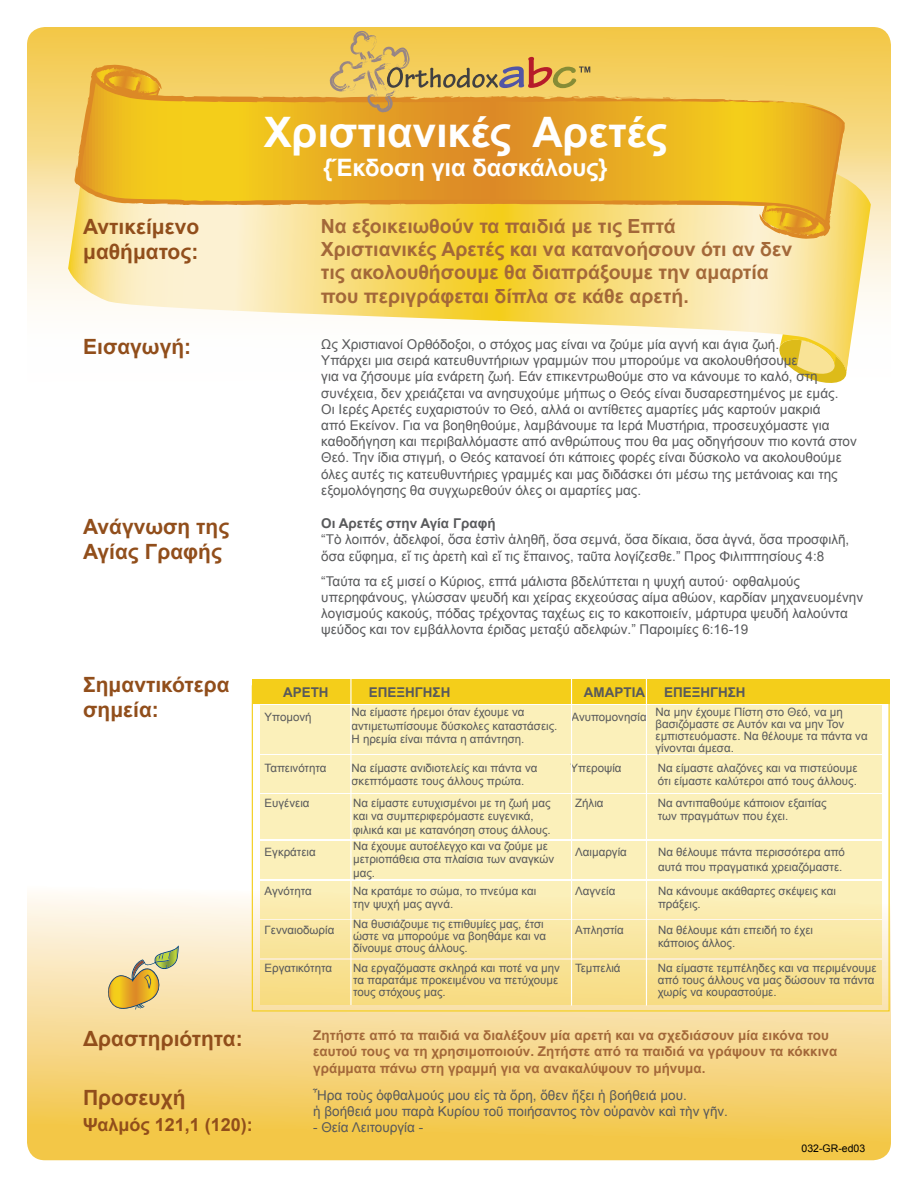
<style>
.page{position:relative;width:918px;height:1188px;background:#fff}
.page>*{position:absolute;margin:0;border:0;box-sizing:border-box;transform-origin:0 0}
.t1{font:700 42px "Arial";letter-spacing:-.005em;color:#fff}
.t2{font:700 24px "Arial";letter-spacing:-.005em;color:#fff}
.t3{font:700 21px/25.2px "Arial";color:#914e1b}
.t4{font:700 19.5px/23.4px "Arial";color:#a36839}
.t5{font:700 18px "Arial";color:#914e1b}
.t6{font:13.5px/16.2px "Arial";color:#58595b}
.t7{font:700 13.5px/16.2px "Arial";color:#a36839}
.t8{font:700 13.5px "Arial";color:#58595b}
.t9{font:11.55px/13.5px "Arial";color:#58595b}
.t10{font:10.5px "Arial";color:#000}
</style>
<div class="page">
<svg style="left:27px;top:27px;width:864px;height:372px"></svg>
<div style="left:27px;top:847px;width:864px;height:313px;background:linear-gradient(to bottom,#fff,#f2c241);border-radius:18px"></div>
<svg style="left:778px;top:372px;width:77px;height:14px"></svg>
<svg style="left:68px;top:101px;width:803px;height:271px"></svg>
<svg style="left:760px;top:229px;width:75px;height:10px"></svg>
<svg style="left:74px;top:75px;width:776px;height:154px;background:#ecba3c"></svg>
<svg style="left:789px;top:102px;width:19px;height:3px"></svg>
<svg style="left:610px;top:96px;width:8px;height:2px"></svg>
<svg style="left:78px;top:47px;width:84px;height:154px;background:#ecb82e"></svg>
<svg style="left:107px;top:946px;width:72px;height:64px;background:#e0c884"></svg>
<svg style="left:330px;top:31px;width:260px;height:82px;background:#e1b450"></svg>
<div style="left:260px;top:960px;width:621px;height:44px;background:#f8df8d"></div>
<div style="left:252px;top:679px;width:638px;height:25px;background:#f4ce1a"></div>
<div style="left:260px;top:755px;width:621px;height:38px;background:#fbf0ba"></div>
<div style="left:260px;top:794px;width:621px;height:45px;background:#fbf0ba"></div>
<div style="left:260px;top:841px;width:621px;height:38px;background:#fbf0ba"></div>
<div style="left:260px;top:881px;width:621px;height:37px;background:#fbeeb7"></div>
<div style="left:260px;top:705px;width:621px;height:48px;background:#fbf0ba"></div>
<div style="left:260px;top:920px;width:621px;height:37px;background:#f9e7a2"></div>
<hr style="left:350px;top:677px;width:2px;height:328px;background:#fff">
<hr style="left:571px;top:671px;width:1px;height:335px;background:#fff">
<hr style="left:646px;top:671px;width:1px;height:335px;background:#fff">
<h1 class="t1" style="left:264px;top:105px;width:405px">Χριστιανικές Αρετές</h1>
<h2 class="t2" style="left:323px;top:152px;width:286px">{Έκδοση για δασκάλους}</h2>
<h3 class="t3" style="left:83px;top:214px;width:118px">Αντικείμενο μαθήματος:</h3>
<h3 class="t4" style="left:321px;top:215px;width:473px">Να εξοικειωθούν τα παιδιά με τις Επτά Χριστιανικές Αρετές και να κατανοήσουν ότι αν δεν τις ακολουθήσουμε θα διαπράξουμε την αμαρτία που περιγράφεται δίπλα σε κάθε αρετή.</h3>
<p class="t6" style="left:321px;top:336px;width:537px">Ως Χριστιανοί Ορθόδοξοι, ο στόχος μας είναι να ζούμε μία αγνή και άγια ζωή.<br>Υπάρχει μια σειρά κατευθυντήριων γραμμών που μπορούμε να ακολουθήσουμε<br>για να ζήσουμε μία ενάρετη ζωή. Εάν επικεντρωθούμε στο να κάνουμε το καλό, στη συνέχεια, δεν χρειάζεται να ανησυχούμε μήπως ο Θεός είναι δυσαρεστημένος με εμάς.<br>Οι Ιερές Αρετές ευχαριστούν το Θεό, αλλά οι αντίθετες αμαρτίες μάς καρτούν μακριά<br>από Εκείνον. Για να βοηθηθούμε, λαμβάνουμε τα Ιερά Μυστήρια, προσευχόμαστε για καθοδήγηση και περιβαλλόμαστε από ανθρώπους που θα μας οδηγήσουν πιο κοντά στον Θεό. Την ίδια στιγμή, ο Θεός κατανοεί ότι κάποιες φορές είναι δύσκολο να ακολουθούμε όλες αυτές τις κατευθυντήριες γραμμές και μας διδάσκει ότι μέσω της μετάνοιας και της εξομολόγησης θα συγχωρεθούν όλες οι αμαρτίες μας.</p>
<h3 class="t3" style="left:83px;top:335px;width:110px">Εισαγωγή:</h3>
<h3 class="t3" style="left:83px;top:514px;width:148px">Ανάγνωση της<br>Αγίας Γραφής</h3>
<p class="t8" style="left:321px;top:515px;width:176px">Οι Αρετές στην Αγία Γραφή</p>
<p class="t6" style="left:321px;top:532px;width:530px">“Τὸ λοιπόν, ἀδελφοί, ὅσα ἐστὶν ἀληθῆ, ὅσα σεμνά, ὅσα δίκαια, ὅσα ἁγνά, ὅσα προσφιλῆ, ὅσα εὔφημα, εἴ τις ἀρετὴ καὶ εἴ τις ἔπαινος, ταῦτα λογίζεσθε.” Προς Φιλιππησίους 4:8</p>
<p class="t6" style="left:321px;top:573px;width:543px">“Ταύτα τα εξ μισεί ο Κύριος, επτά μάλιστα βδελύττεται η ψυχή αυτού· οφθαλμούς υπερηφάνους, γλώσσαν ψευδή και χείρας εκχεούσας αίμα αθώον, καρδίαν μηχανευομένην λογισμούς κακούς, πόδας τρέχοντας ταχέως εις το κακοποιείν, μάρτυρα ψευδή λαλούντα ψεύδος και τον εμβάλλοντα έριδας μεταξύ αδελφών.” Παροιμίες 6:16-19</p>
<h3 class="t3" style="left:83px;top:673px;width:148px">Σημαντικότερα σημεία:</h3>
<h3 class="t3" style="left:83px;top:1026px;width:161px">Δραστηριότητα:</h3>
<h3 class="t3" style="left:83px;top:1086px;width:104px">Προσευχή</h3>
<h3 class="t5" style="left:83px;top:1112px;width:171px">Ψαλμός 121,1 (120):</h3>
<p class="t8" style="left:283px;top:683px;width:47px">ΑΡΕΤΗ</p>
<p class="t8" style="left:369px;top:683px;width:83px">ΕΠΕΞΗΓΗΣΗ</p>
<p class="t8" style="left:584px;top:683px;width:63px">ΑΜΑΡΤΙΑ</p>
<p class="t8" style="left:664px;top:683px;width:83px">ΕΠΕΞΗΓΗΣΗ</p>
<p class="t9" style="left:352px;top:706px;width:207px">Να είμαστε ήρεμοι όταν έχουμε να αντιμετωπίσουμε δύσκολες καταστάσεις.<br>Η ηρεμία είναι πάντα η απάντηση.</p>
<p class="t9" style="left:656px;top:706px;width:214px;line-height:12px">Να μην έχουμε Πίστη στο Θεό, να μη βασιζόμαστε σε Αυτόν και να μην Τον εμπιστευόμαστε. Να θέλουμε τα πάντα να γίνονται άμεσα.</p>
<p class="t9" style="left:265px;top:711px;width:49px">Υπομονή</p>
<p class="t9" style="left:572px;top:711px;width:77px">Ανυπομονησία</p>
<p class="t9" style="left:265px;top:761px;width:64px">Ταπεινότητα</p>
<p class="t9" style="left:352px;top:761px;width:187px">Να είμαστε ανιδιοτελείς και πάντα να</p>
<p class="t9" style="left:570px;top:761px;width:53px">Υπεροψία</p>
<p class="t9" style="left:352px;top:774px;width:174px">σκεπτόμαστε τους άλλους πρώτα.</p>
<p class="t9" style="left:265px;top:796px;width:46px">Ευγένεια</p>
<p class="t9" style="left:353px;top:796px;width:199px">Να είμαστε ευτυχισμένοι με τη ζωή μας</p>
<p class="t9" style="left:575px;top:796px;width:30px">Ζήλια</p>
<p class="t9" style="left:353px;top:810px;width:199px">και να συμπεριφερόμαστε ευγενικά, φιλικά και με κατανόηση στους άλλους.</p>
<p class="t9" style="left:658px;top:761px;width:201px">Να είμαστε αλαζόνες και να πιστεύουμε ότι είμαστε καλύτεροι από τους άλλους.</p>
<p class="t9" style="left:658px;top:796px;width:170px">Να αντιπαθούμε κάποιον εξαιτίας των πραγμάτων που έχει.</p>
<p class="t9" style="left:353px;top:839px;width:203px">Να έχουμε αυτοέλεγχο και να ζούμε με μετριοπάθεια στα πλαίσια των αναγκών μας.</p>
<p class="t9" style="left:658px;top:845px;width:189px;line-height:15px">Να θέλουμε πάντα περισσότερα από αυτά που πραγματικά χρειαζόμαστε.</p>
<p class="t9" style="left:265px;top:846px;width:53px">Εγκράτεια</p>
<p class="t9" style="left:575px;top:846px;width:53px">Λαιμαργία</p>
<p class="t9" style="left:265px;top:884px;width:49px">Αγνότητα</p>
<p class="t9" style="left:353px;top:884px;width:185px">Να κρατάμε το σώμα, το πνεύμα και</p>
<p class="t9" style="left:575px;top:884px;width:42px">Λαγνεία</p>
<p class="t9" style="left:353px;top:898px;width:102px">την ψυχή μας αγνά.</p>
<p class="t9" style="left:658px;top:884px;width:180px">Να κάνουμε ακάθαρτες σκέψεις και πράξεις.</p>
<p class="t9" style="left:353px;top:919px;width:195px;line-height:12px">Να θυσιάζουμε τις επιθυμίες μας, έτσι ώστε να μπορούμε να βοηθάμε και να δίνουμε στους άλλους.</p>
<p class="t9" style="left:658px;top:923px;width:157px">Να θέλουμε κάτι επειδή το έχει κάποιος άλλος.</p>
<p class="t9" style="left:265px;top:923px;width:71px">Γενναιοδωρία</p>
<p class="t9" style="left:575px;top:923px;width:50px">Απληστία</p>
<p class="t9" style="left:265px;top:962px;width:69px">Εργατικότητα</p>
<p class="t9" style="left:353px;top:962px;width:208px">Να εργαζόμαστε σκληρά και ποτέ να μην</p>
<p class="t9" style="left:575px;top:962px;width:47px">Τεμπελιά</p>
<p class="t9" style="left:353px;top:975px;width:207px;line-height:12px">τα παρατάμε προκειμένου να πετύχουμε τους στόχους μας.</p>
<p class="t9" style="left:658px;top:963px;width:220px;line-height:12px">Να είμαστε τεμπέληδες και να περιμένουμε από τους άλλους να μας δώσουν τα πάντα χωρίς να κουραστούμε.</p>
<p class="t7" style="left:313px;top:1028px;width:526px">Ζητήστε από τα παιδιά να διαλέξουν μία αρετή και να σχεδιάσουν μία εικόνα του εαυτού τους να τη χρησιμοποιούν. Ζητήστε από τα παιδιά να γράψουν τα κόκκινα γράμματα πάνω στη γραμμή για να ανακαλύψουν το μήνυμα.</p>
<p class="t6" style="left:313px;top:1087px;width:416px">Ἦρα τοὺς ὀφθαλμούς μου εἰς τὰ ὄρη, ὅθεν ἥξει ἡ βοήθειά μου.<br>ἡ βοήθειά μου παρὰ Κυρίου τοῦ ποιήσαντος τὸν οὐρανὸν καὶ τὴν γῆν.</p>
<p class="t6" style="left:313px;top:1120px;width:112px">- Θεία Λειτουργία -</p>
<p class="t10" style="left:802px;top:1142px;width:65px">032-GR-ed03</p>
</div>
